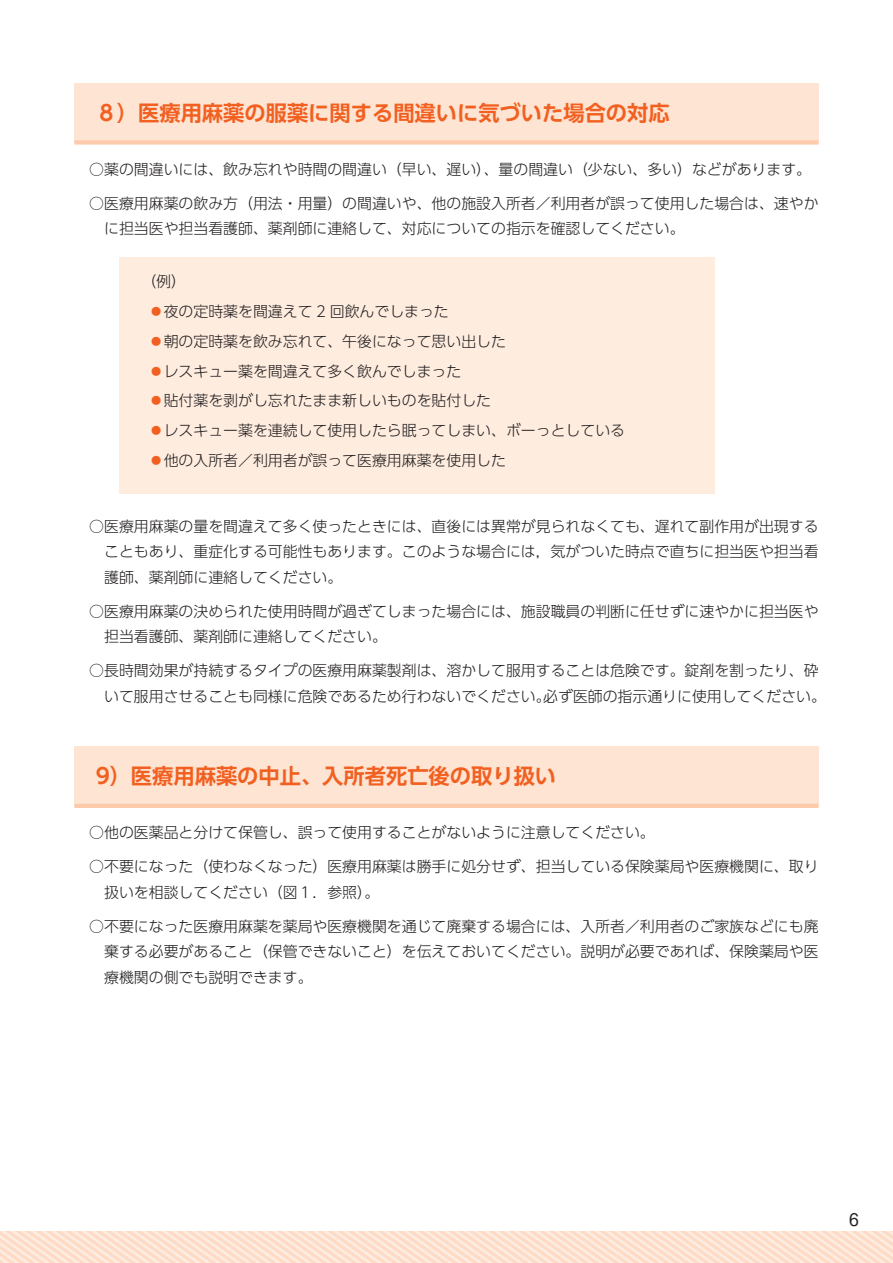
<style>
.page{position:relative;width:893px;height:1263px;background:#fff}
.page>*{position:absolute;margin:0;border:0;box-sizing:border-box;transform-origin:0 0}
.t1{font:700 21.3px "UD Shin Go Pr 6 N De";color:#f26021}
.t2{font:15.9px "Shin M Go Pro";color:#231f20}
.t3{font:300 14.85px/25.5px "UD Shin Go Pr 6 N";color:#231f20}
.s1{color:#f26021}
</style>
<div class="page">
<svg style="left:0;top:1231px;width:893px;height:32px;background:#fde2d1"></svg>
<div style="left:74px;top:83px;width:745px;height:59px;background:#fee4d2"></div>
<div style="left:74px;top:140px;width:745px;height:5px;background:#fccbac"></div>
<div style="left:74px;top:746px;width:745px;height:60px;background:#fee4d2"></div>
<hr style="left:74px;top:804px;width:745px;height:4px;background:#fccbac">
<div style="left:119px;top:257px;width:595px;height:236px;background:#feecdf"></div>
<h1 class="t1" style="left:96px;top:95px;width:576px">８）医療用麻薬の服薬に関する間違いに気づいた場合の対応</h1>
<p class="t3" style="left:89px;top:156px;width:723px">○薬の間違いには、飲み忘れや時間の間違い（早い、遅い）、量の間違い（少ない、多い）などがあります。</p>
<p class="t3" style="left:104px;top:190px;width:716px;text-indent:-15px">○医療用麻薬の飲み方（用法・用量）の間違いや、他の施設入所者／利用者が誤って使用した場合は、速やかに担当医や担当看護師、薬剤師に連絡して、対応についての指示を確認してください。</p>
<p class="t3" style="left:149px;top:266px;width:478px;line-height:29.7px;text-indent:-7px">（例）<br><span class="s1">⃝</span>夜の定時薬を間違えて 2 回飲んでしまった<br><span class="s1">⃝</span>朝の定時薬を飲み忘れて、午後になって思い出した<br><span class="s1">⃝</span>レスキュー薬を間違えて多く飲んでしまった<br><span class="s1">⃝</span>貼付薬を剥がし忘れたまま新しいものを貼付した<br><span class="s1">⃝</span>レスキュー薬を連続して使用したら眠ってしまい、ボーっとしている<span class="s1">⃝</span>他の入所者／利用者が誤って医療用麻薬を使用した</p>
<p class="t3" style="left:104px;top:513px;width:716px;text-align:justify;text-indent:-15px">○医療用麻薬の量を間違えて多く使ったときには、直後には異常が見られなくても、遅れて副作用が出現することもあり、重症化する可能性もあります。このような場合には，気がついた時点で直ちに担当医や担当看護師、薬剤師に連絡してください。</p>
<p class="t3" style="left:104px;top:598px;width:716px;text-indent:-15px">○医療用麻薬の決められた使用時間が過ぎてしまった場合には、施設職員の判断に任せずに速やかに担当医や担当看護師、薬剤師に連絡してください。</p>
<p class="t3" style="left:104px;top:657px;width:723px;text-indent:-15px">○長時間効果が持続するタイプの医療用麻薬製剤は、溶かして服用することは危険です。錠剤を割ったり、砕いて服用させることも同様に危険であるため行わないでください。必ず医師の指示通りに使用してください。</p>
<h1 class="t1" style="left:96px;top:759px;width:462px">9）医療用麻薬の中止、入所者死亡後の取り扱い</h1>
<p class="t3" style="left:89px;top:819px;width:567px">○他の医薬品と分けて保管し、誤って使用することがないように注意してください。</p>
<p class="t3" style="left:104px;top:853px;width:716px;text-indent:-15px">○不要になった（使わなくなった）医療用麻薬は勝手に処分せず、担当している保険薬局や医療機関に、取り扱いを相談してください（図１．参照）。</p>
<p class="t3" style="left:104px;top:913px;width:716px;text-align:justify;text-indent:-15px">○不要になった医療用麻薬を薬局や医療機関を通じて廃棄する場合には、入所者／利用者のご家族などにも廃棄する必要があること（保管できないこと）を伝えておいてください。説明が必要であれば、保険薬局や医療機関の側でも説明できます。</p>
<p class="t2" style="left:849px;top:1207px;width:11px">6</p>
</div>
